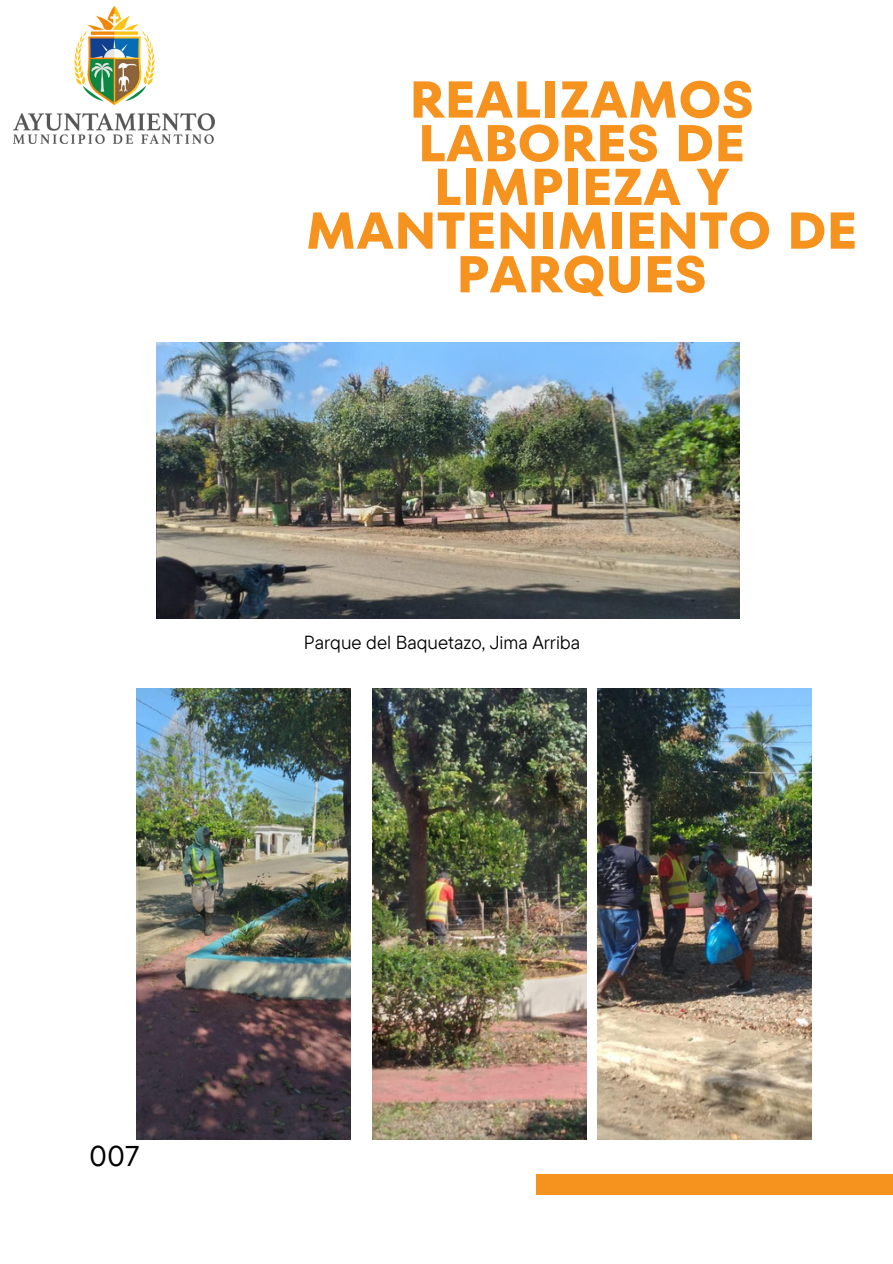
<style>
.page{position:relative;width:893px;height:1264px;background:#fff}
.page>*{position:absolute;margin:0;border:0;box-sizing:border-box;transform-origin:0 0}
.t1{font:700 51.75px/43.7px "TT Fors";color:#f6921e;text-align:center}
.t2{font:28.5px "TT Fors";color:#000}
.t3{font:18.9px "TT Commons Pro";color:#000}
</style>
<div class="page">
<div style="left:536px;top:1174px;width:356px;height:20px;background:#f6921e"></div>
<img style="left:14px;top:6px;width:201px;height:138px">
<img style="left:156px;top:342px;width:583px;height:276px">
<img style="left:136px;top:688px;width:214px;height:451px">
<img style="left:372px;top:688px;width:214px;height:451px">
<img style="left:597px;top:688px;width:214px;height:451px">
<p class="t1" style="left:305px;top:78px;width:553px">REALIZAMOS<br>LABORES DE<br>LIMPIEZA Y<br>MANTENIMIENTO DE<br>PARQUES</p>
<p class="t3" style="left:304px;top:630px;width:278px">Parque del Baquetazo, Jima Arriba</p>
<p class="t2" style="left:89px;top:1136px;width:52px">007</p>
</div>
